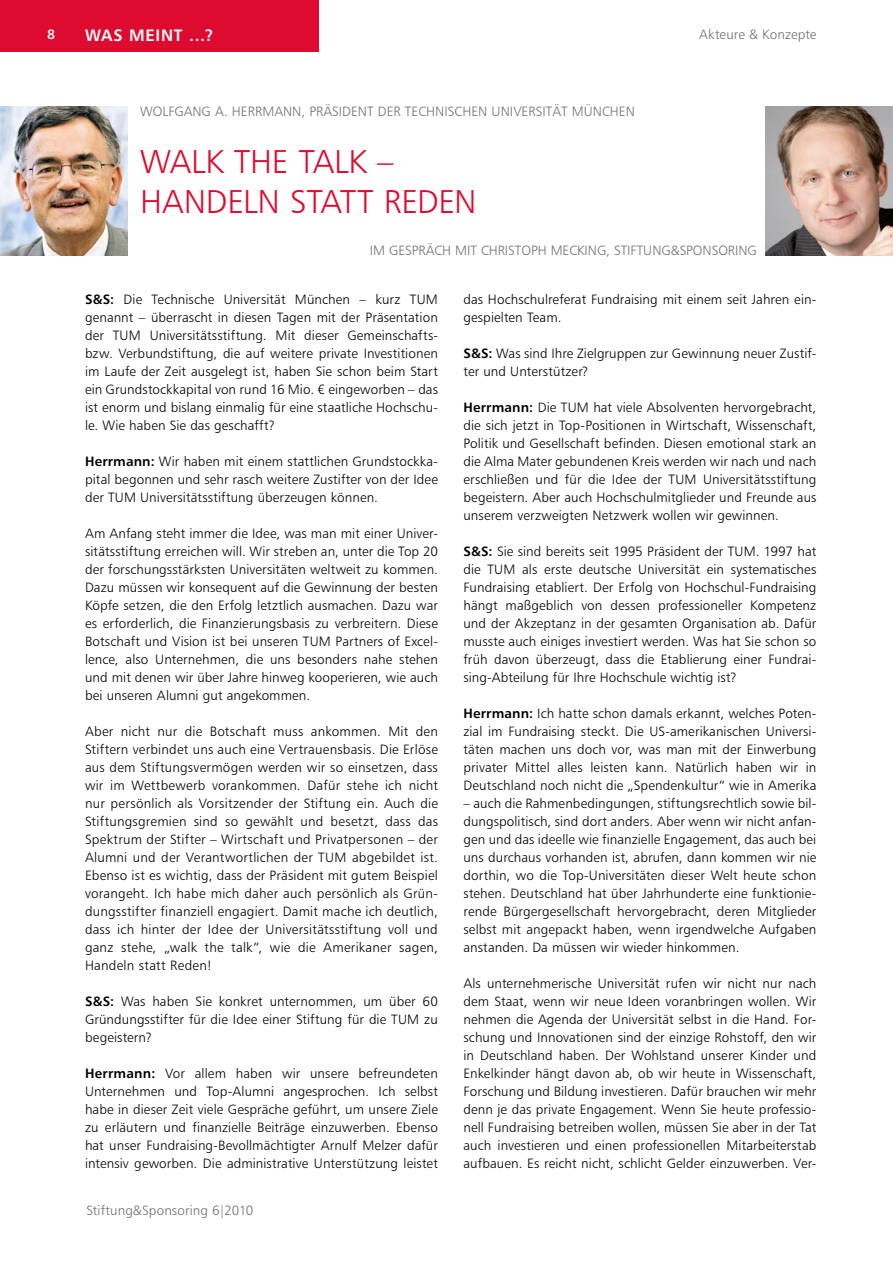
<style>
.page{position:relative;width:893px;height:1263px;background:#fff}
.page>*{position:absolute;margin:0;border:0;box-sizing:border-box;transform-origin:0 0}
.t1{font:33px "Humanist 777 BT Light B";color:#dd0b2f}
.t2{font:16.5px "Humanist 777 BT Bold B";letter-spacing:.045em;color:#fff}
.t3{font:13.5px/18px "Humanist 777 BT Light B";letter-spacing:.01em;color:#000;text-align:justify}
.t4{font:13.5px "Humanist 777 BT Light B";letter-spacing:-.005em;color:#70706f}
.t5{font:13.5px "Humanist 777 BT Bold B";color:#fff}
.s1{font-family:"Humanist 777 BT Bold B"}
</style>
<div class="page">
<div style="left:0;top:0;width:319px;height:51px;background:#dd0b2f"></div>
<img style="left:0;top:106px;width:128px;height:149px">
<img style="left:765px;top:106px;width:128px;height:149px">
<p class="t5" style="left:47px;top:26px;width:10px">8</p>
<p class="t2" style="left:85px;top:24px;width:130px">WAS MEINT ...?</p>
<p class="t4" style="left:699px;top:26px;width:119px">Akteure &amp; Konzepte</p>
<p class="t4" style="left:140px;top:103px;width:22px">Wolfgang</p>
<p class="t4" style="left:215px;top:103px;width:36px">A. Herrmann</p>
<p class="t4" style="left:301px;top:103px;width:39px">, Präsident</p>
<p class="t4" style="left:378px;top:103px;width:9px">der</p>
<p class="t4" style="left:405px;top:103px;width:29px">Technis</p>
<p class="t4" style="left:455px;top:103px;width:17px">chen</p>
<p class="t4" style="left:492px;top:103px;width:17px">Universit</p>
<p class="t4" style="left:552px;top:103px;width:67px">ät München</p>
<h1 class="t1" style="left:140px;top:141px;width:49px">Walk</h1>
<h1 class="t1" style="left:234px;top:141px;width:19px">the</h1>
<h1 class="t1" style="left:299px;top:141px;width:19px">talk</h1>
<h1 class="t1" style="left:377px;top:141px;width:18px">–</h1>
<h1 class="t1" style="left:140px;top:181px;width:42px">Handeln</h1>
<h1 class="t1" style="left:290px;top:181px;width:18px">statt</h1>
<h1 class="t1" style="left:384px;top:181px;width:36px">Reden</h1>
<p class="t4" style="left:370px;top:242px;width:388px">IM GESPRÄCH MIT CHRISTOPH MECKING, STIFTUNG&amp;SPONSORING</p>
<p class="t3" style="left:85px;top:290px;width:354px"><span class="s1">S&amp;S:</span> Die Technische Universität München – kurz TUM genannt – überrascht in diesen Tagen mit der Präsentation der TUM Universitätsstiftung. Mit dieser Gemeinschafts&shy;bzw. Verbundstiftung, die auf weitere private Investitionen im Laufe der Zeit ausgelegt ist, haben Sie schon beim Start ein Grundstockkapital von rund 16 Mio. € eingeworben – das ist enorm und bislang einmalig für eine staatliche Hochschu&shy;le. Wie haben Sie das geschafft?</p>
<p class="t3" style="left:85px;top:452px;width:354px"><span class="s1">Herrmann:</span> Wir haben mit einem stattlichen Grundstockka&shy;pital begonnen und sehr rasch weitere Zustifter von der Idee der TUM Universitätsstiftung überzeugen können.</p>
<p class="t3" style="left:85px;top:524px;width:354px">Am Anfang steht immer die Idee, was man mit einer Univer&shy;sitätsstiftung erreichen will. Wir streben an, unter die Top 20 der forschungsstärksten Universitäten weltweit zu kommen.<br>Dazu müssen wir konsequent auf die Gewinnung der besten Köpfe setzen, die den Erfolg letztlich ausmachen. Dazu war es erforderlich, die Finanzierungsbasis zu verbreitern. Diese Botschaft und Vision ist bei unseren TUM Partners of Excel&shy;lence, also Unternehmen, die uns besonders nahe stehen und mit denen wir über Jahre hinweg kooperieren, wie auch bei unseren Alumni gut angekommen.</p>
<p class="t3" style="left:85px;top:722px;width:354px">Aber nicht nur die Botschaft muss ankommen. Mit den Stiftern verbindet uns auch eine Vertrauensbasis. Die Erlöse aus dem Stiftungsvermögen werden wir so einsetzen, dass wir im Wettbewerb vorankommen. Dafür stehe ich nicht nur persönlich als Vorsitzender der Stiftung ein. Auch die Stiftungsgremien sind so gewählt und besetzt, dass das Spektrum der Stifter – Wirtschaft und Privatpersonen – der Alumni und der Verantwortlichen der TUM abgebildet ist.<br>Ebenso ist es wichtig, dass der Präsident mit gutem Beispiel vorangeht. Ich habe mich daher auch persönlich als Grün&shy;dungsstifter finanziell engagiert. Damit mache ich deutlich, dass ich hinter der Idee der Universitätsstiftung voll und ganz stehe, „walk the talk“, wie die Amerikaner sagen, Handeln statt Reden!</p>
<p class="t3" style="left:85px;top:992px;width:354px"><span class="s1">S&amp;S:</span> Was haben Sie konkret unternommen, um über 60<br>Gründungsstifter für die Idee einer Stiftung für die TUM zu begeistern?</p>
<p class="t3" style="left:85px;top:1064px;width:354px"><span class="s1">Herrmann:</span> Vor allem haben wir unsere befreundeten Unternehmen und Top-Alumni angesprochen. Ich selbst habe in dieser Zeit viele Gespräche geführt, um unsere Ziele zu erläutern und finanzielle Beiträge einzuwerben. Ebenso hat unser Fundraising-Bevollmächtigter Arnulf Melzer dafür intensiv geworben. Die administrative Unterstützung leistet</p>
<p class="t4" style="left:87px;top:1202px;width:168px">Stiftung&amp;Sponsoring 6|2010</p>
<p class="t3" style="left:463px;top:290px;width:354px">das Hochschulreferat Fundraising mit einem seit Jahren ein&shy;gespielten Team.</p>
<p class="t3" style="left:463px;top:344px;width:354px"><span class="s1">S&amp;S:</span> Was sind Ihre Zielgruppen zur Gewinnung neuer Zustif&shy;ter und Unterstützer?</p>
<p class="t3" style="left:463px;top:398px;width:354px"><span class="s1">Herrmann:</span> Die TUM hat viele Absolventen hervorgebracht, die sich jetzt in Top-Positionen in Wirtschaft, Wissenschaft, Politik und Gesellschaft befinden. Diesen emotional stark an die Alma Mater gebundenen Kreis werden wir nach und nach erschließen und für die Idee der TUM Universitätsstiftung begeistern. Aber auch Hochschulmitglieder und Freunde aus unserem verzweigten Netzwerk wollen wir gewinnen.</p>
<p class="t3" style="left:463px;top:542px;width:354px"><span class="s1">S&amp;S:</span> Sie sind bereits seit 1995 Präsident der TUM. 1997 hat die TUM als erste deutsche Universität ein systematisches Fundraising etabliert. Der Erfolg von Hochschul-Fundraising hängt maßgeblich von dessen professioneller Kompetenz und der Akzeptanz in der gesamten Organisation ab. Dafür musste auch einiges investiert werden. Was hat Sie schon so früh davon überzeugt, dass die Etablierung einer Fundrai&shy;sing-Abteilung für Ihre Hochschule wichtig ist?</p>
<p class="t3" style="left:463px;top:704px;width:354px"><span class="s1">Herrmann:</span> Ich hatte schon damals erkannt, welches Poten&shy;zial im Fundraising steckt. Die US-amerikanischen Universi&shy;täten machen uns doch vor, was man mit der Einwerbung privater Mittel alles leisten kann. Natürlich haben wir in Deutschland noch nicht die „Spendenkultur“ wie in Amerika</p>
<p class="t3" style="left:463px;top:794px;width:354px">– auch die Rahmenbedingungen, stiftungsrechtlich sowie bil&shy;dungspolitisch, sind dort anders. Aber wenn wir nicht anfan&shy;gen und das ideelle wie finanzielle Engagement, das auch bei uns durchaus vorhanden ist, abrufen, dann kommen wir nie dorthin, wo die Top-Universitäten dieser Welt heute schon stehen. Deutschland hat über Jahrhunderte eine funktionie&shy;rende Bürgergesellschaft hervorgebracht, deren Mitglieder selbst mit angepackt haben, wenn irgendwelche Aufgaben anstanden. Da müssen wir wieder hinkommen.</p>
<p class="t3" style="left:463px;top:974px;width:354px">Als unternehmerische Universität rufen wir nicht nur nach dem Staat, wenn wir neue Ideen voranbringen wollen. Wir nehmen die Agenda der Universität selbst in die Hand. For&shy;schung und Innovationen sind der einzige Rohstoff, den wir in Deutschland haben. Der Wohlstand unserer Kinder und Enkelkinder hängt davon ab, ob wir heute in Wissenschaft, Forschung und Bildung investieren. Dafür brauchen wir mehr denn je das private Engagement. Wenn Sie heute professio&shy;nell Fundraising betreiben wollen, müssen Sie aber in der Tat auch investieren und einen professionellen Mitarbeiterstab aufbauen. Es reicht nicht, schlicht Gelder einzuwerben. Ver-</p>
</div>
